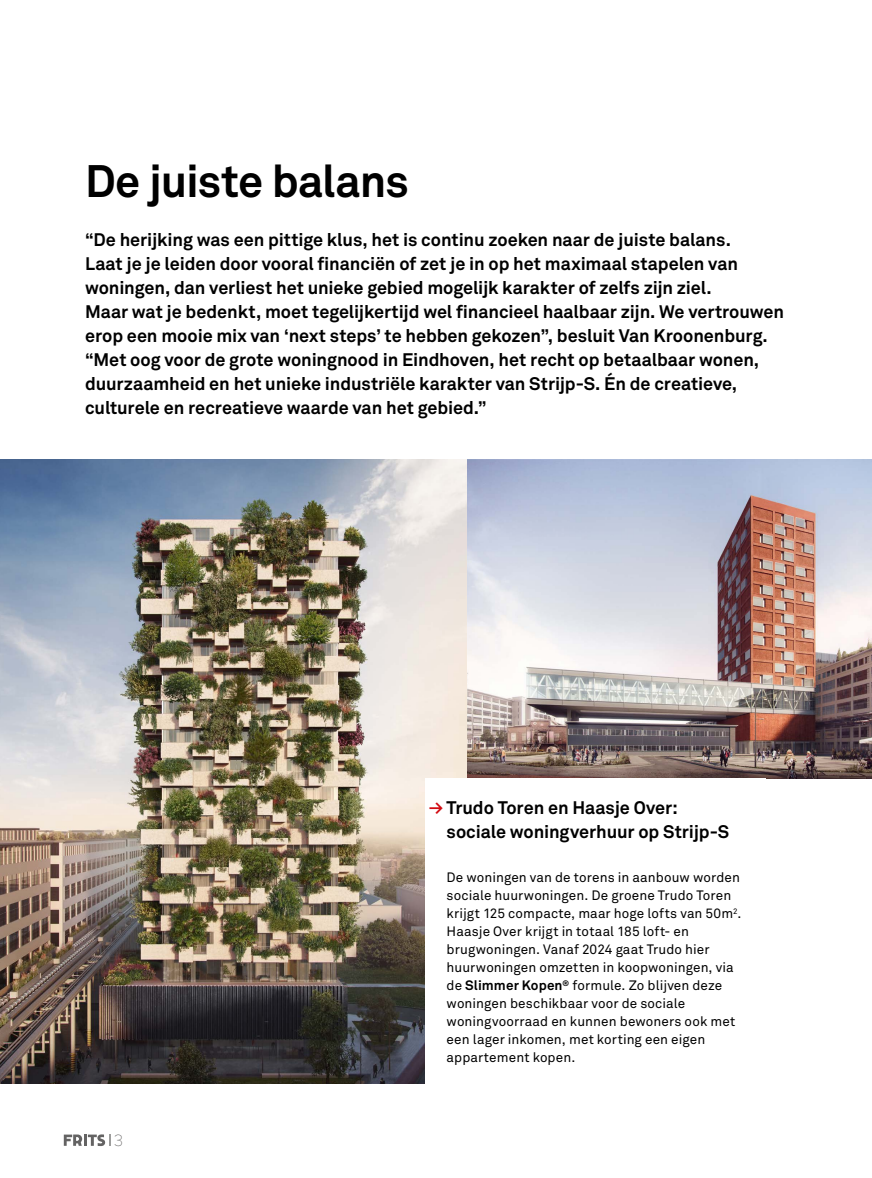
<style>
.page{position:relative;width:872px;height:1178px;background:#fff}
.page>*{position:absolute;margin:0;border:0;box-sizing:border-box;transform-origin:0 0}
.t1{font:700 45px "Akkurat Pro";letter-spacing:-.02em;color:#000}
.t2{font:700 18px/24px "Akkurat Pro";letter-spacing:-.005em;color:#000}
.PAGINA_cijfer{font:100 16.95px "Proxima Nova T";color:#646363}
.t3{font:13.5px/18px "Akkurat Pro";letter-spacing:.005em;color:#000}
.s1{color:#d20a11}
.s2{font-weight:700}
</style>
<div class="page">
<svg style="left:64px;top:1134px;width:47px;height:12px"></svg>
<img style="left:0;top:459px;width:468px;height:624px">
<img style="left:468px;top:459px;width:404px;height:320px">
<div style="left:425px;top:779px;width:340px;height:307px;background:#fff"></div>
<p class="t1" style="left:85px;top:153px;width:325px">De juiste balans</p>
<p class="t2" style="left:85px;top:227px;width:700px">“De herijking was een pittige klus, het is continu zoeken naar de juiste balans.<br>Laat je je leiden door vooral financiën of zet je in op het maximaal stapelen van woningen, dan verliest het unieke gebied mogelijk karakter of zelfs zijn ziel.<br>Maar wat je bedenkt, moet tegelijkertijd wel financieel haalbaar zijn. We vertrouwen erop een mooie mix van ‘next steps’ te hebben gekozen”, besluit Van Kroonenburg. “Met oog voor de grote woningnood in Eindhoven, het recht op betaalbaar wonen, duurzaamheid en het unieke industriële karakter van Strijp-S. Én de creatieve, culturele en recreatieve waarde van het gebied.”</p>
<p class="PAGINA_cijfer" style="left:114px;top:1127px;width:11px">3</p>
<p class="t2" style="left:446px;top:795px;width:284px;text-indent:-18px"><span class="s1">→</span> Trudo Toren en Haasje Over: sociale woningverhuur op Strijp-S</p>
<p class="t3" style="left:446px;top:868px;width:296px">De woningen van de torens in aanbouw worden sociale huurwoningen. De groene Trudo Toren krijgt 125 compacte, maar hoge lofts van 50m<sup>2</sup>.<br>Haasje Over krijgt in totaal 185 loft- en brugwoningen. Vanaf 2024 gaat Trudo hier huurwoningen omzetten in koopwoningen, via de <span class="s2">Slimmer Kopen</span><sup>®</sup> formule. Zo blijven deze woningen beschikbaar voor de sociale woningvoorraad en kunnen bewoners ook met een lager inkomen, met korting een eigen appartement kopen.</p>
</div>
